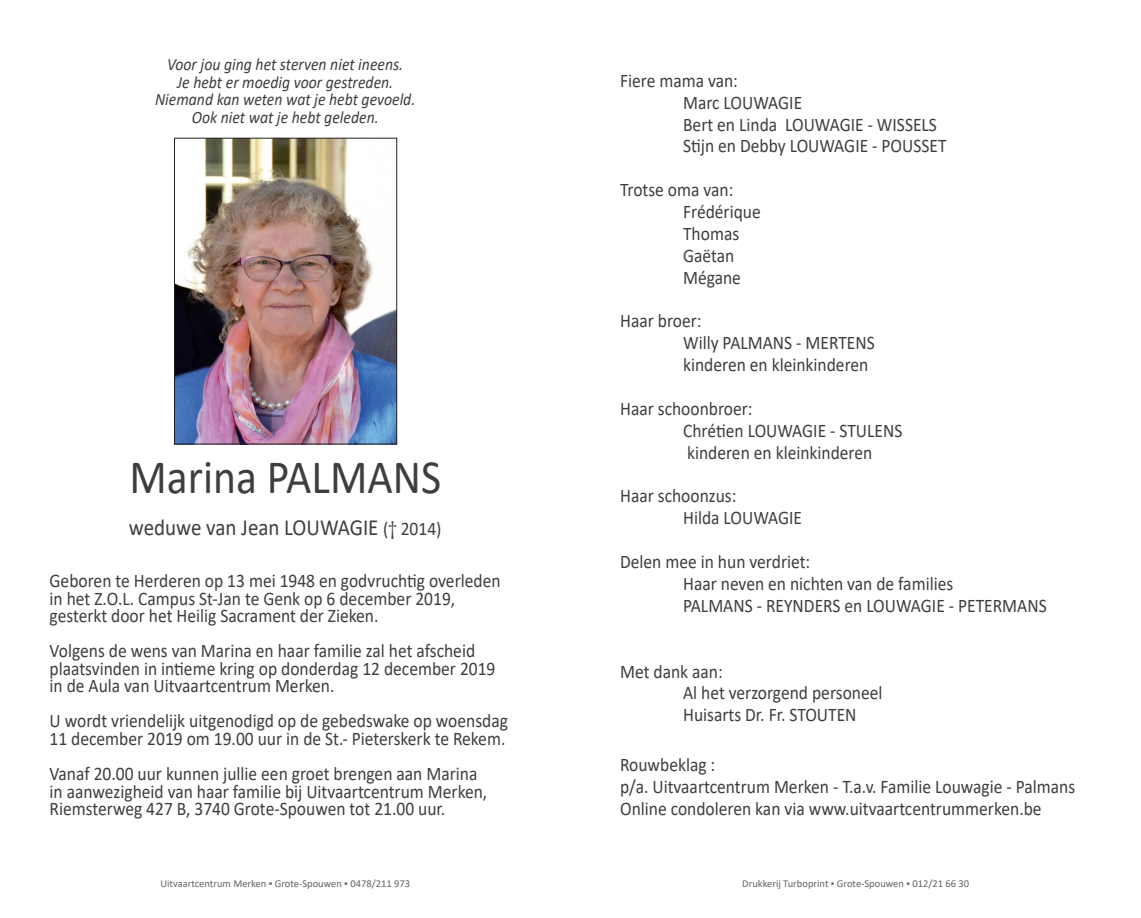
<style>
.page{position:relative;width:1141px;height:918px;background:#fff}
.page>*{position:absolute;margin:0;border:0;box-sizing:border-box;transform-origin:0 0}
.t1{font:48.12px "Calibri";color:#3e3e3f;scale:.91 1}
.t2{font:23.1px "Calibri";color:#3e3e3f;scale:.91 1}
.t3{font:19.25px/21.9px "Calibri";color:#3e3e3f;scale:.91 1}
.t4{font:italic 17.32px/17.5px "Calibri";color:#3e3e3f;text-align:center;scale:.91 1}
.t5{font:10.5px "Calibri";color:#636366}
.s1{font-size:19.25px}
.s2{font-family:"Calisto";font-size:19.25px}
</style>
<div class="page">
<img style="left:176px;top:140px;width:219px;height:302px">
<div style="left:174px;top:138px;width:223px;height:306px;border:1px solid #231f20"></div>
<p class="t4" style="left:155px;top:55px;width:288px">Voor jou ging het sterven niet ineens.<br>Je hebt er moedig voor gestreden.<br>Niemand kan weten wat je hebt gevoeld.<br>Ook niet wat je hebt geleden.</p>
<h1 class="t1" style="left:129px;top:443px;width:344px">Marina PALMANS</h1>
<p class="t2" style="left:129px;top:511px;width:345px">weduwe van Jean LOUWAGIE <span class="s1">(</span><span class="s2">†</span> <span class="s1">2014)</span></p>
<p class="t3" style="left:50px;top:572px;width:497px;line-height:17.5px">Geboren te Herderen op 13 mei 1948 en godvruchtig overleden in het Z.O.L. Campus St-Jan te Genk op 6 december 2019, gesterkt door het Heilig Sacrament der Zieken.</p>
<p class="t3" style="left:50px;top:642px;width:491px;line-height:17.5px">Volgens de wens van Marina en haar familie zal het afscheid plaatsvinden in intieme kring op donderdag 12 december 2019 in de Aula van Uitvaartcentrum Merken.</p>
<p class="t3" style="left:50px;top:712px;width:505px;line-height:17.5px">U wordt vriendelijk uitgenodigd op de gebedswake op woensdag<br>11 december 2019 om 19.00 uur in de St.- Pieterskerk te Rekem.</p>
<p class="t3" style="left:50px;top:764px;width:482px;line-height:17.5px">Vanaf 20.00 uur kunnen jullie een groet brengen aan Marina in aanwezigheid van haar familie bij Uitvaartcentrum Merken,<br>Riemsterweg 427 B, 3740 Grote-Spouwen tot 21.00 uur.</p>
<p class="t3" style="left:683px;top:69px;width:291px;text-indent:-63px">Fiere mama van:<br>Marc LOUWAGIE<br>Bert en Linda LOUWAGIE - WISSELS<br>Stijn en Debby LOUWAGIE - POUSSET</p>
<p class="t3" style="left:683px;top:178px;width:87px;text-indent:-63px">Trotse oma van:<br>Frédérique<br>Thomas<br>Gaëtan<br>Mégane</p>
<p class="t3" style="left:683px;top:310px;width:212px;text-indent:-63px">Haar broer:<br>Willy PALMANS - MERTENS kinderen en kleinkinderen</p>
<p class="t3" style="left:683px;top:397px;width:243px;text-indent:-63px">Haar schoonbroer:<br>Chrétien LOUWAGIE - STULENS kinderen en kleinkinderen</p>
<p class="t3" style="left:683px;top:485px;width:132px;text-indent:-63px">Haar schoonzus:<br>Hilda LOUWAGIE</p>
<p class="t3" style="left:683px;top:550px;width:401px;text-indent:-63px">Delen mee in hun verdriet:<br>Haar neven en nichten van de families<br>PALMANS - REYNDERS en LOUWAGIE - PETERMANS</p>
<p class="t3" style="left:683px;top:659px;width:221px;text-indent:-63px">Met dank aan:<br>Al het verzorgend personeel<br>Huisarts Dr. Fr. STOUTEN</p>
<p class="t3" style="left:620px;top:753px;width:502px">Rouwbeklag :<br>p/a. Uitvaartcentrum Merken - T.a.v. Familie Louwagie - Palmans<br>Online condoleren kan via www.uitvaartcentrummerken.be</p>
<p class="t5" style="left:160px;top:876px;width:251px">Uitvaartcentrum Merken ▪ Grote-Spouwen ▪ 0478/211 973</p>
<p class="t5" style="left:742px;top:876px;width:228px">Drukkerij Turboprint ▪ Grote-Spouwen ▪ 012/21 66 30</p>
</div>
